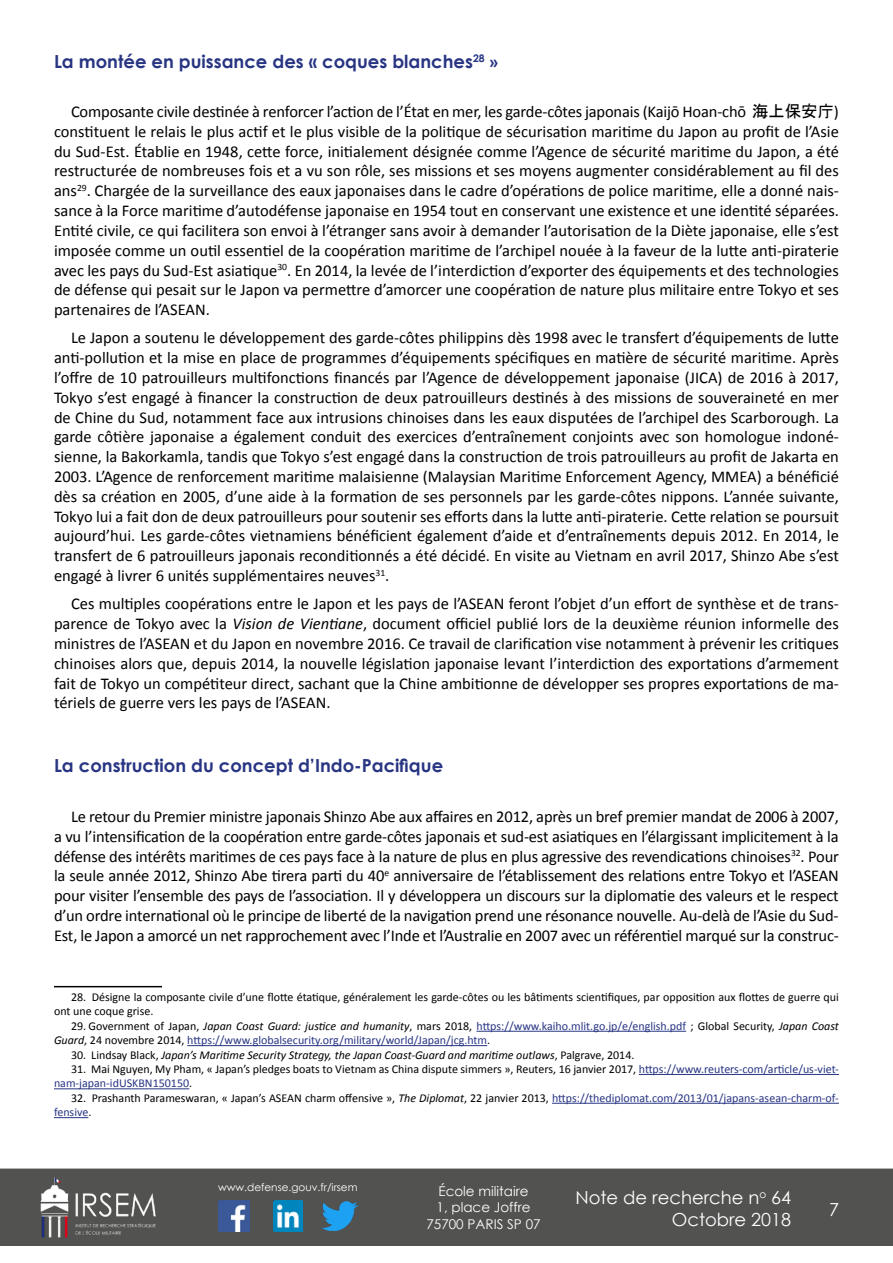
<style>
.page{position:relative;width:893px;height:1263px;background:#fff}
.page>*{position:absolute;margin:0;border:0;box-sizing:border-box;transform-origin:0 0}
.t1{font:700 18px "Century Gothic";color:#283583}
.t2{font:18px/21.6px "Century Gothic";color:#fff;text-align:right}
.t3{font:16.5px/19.8px "Calibri";color:#000;text-align:justify}
.t4{font:13.5px/16.2px "Century Gothic";color:#fff;text-align:center}
.t5{font:12px/14.4px "Calibri";color:#000}
.t6{font:12px/14.4px "Calibri";color:#283583}
.t7{font:italic 12px "Calibri";color:#000}
.t8{font:10.5px "Century Gothic";color:#fff}
.s1{font-family:"Calibri"}
.s2{font-family:"MS Gothic"}
.s3{font-style:italic}
.s4{color:#000}
.s5{font-style:italic;color:#000}
.s6{font-style:normal}
.s7{color:#283583}
</style>
<div class="page">
<div style="left:0;top:1168px;width:893px;height:78px;background:#525251;border:2px solid #525251"></div>
<img style="left:39px;top:1169px;width:117px;height:76px">
<img style="left:322px;top:1201px;width:36px;height:30px">
<img style="left:218px;top:1200px;width:31px;height:32px">
<img style="left:274px;top:1200px;width:28px;height:32px">
<hr style="left:54px;top:986px;width:108px;height:1px;background:#000">
<hr style="left:476px;top:1031px;width:210px;height:1px;background:#283583">
<hr style="left:187px;top:1045px;width:300px;height:1px;background:#283583">
<hr style="left:639px;top:1074px;width:200px;height:1px;background:#283583">
<hr style="left:54px;top:1088px;width:135px;height:1px;background:#283583">
<hr style="left:552px;top:1103px;width:287px;height:1px;background:#283583">
<hr style="left:54px;top:1117px;width:34px;height:1px;background:#283583">
<p class="t1" style="left:54px;top:47px;width:446px">La montée en puissance des « coques blanches<sup>28</sup> <span class="s1">»</span></p>
<p class="t3" style="left:54px;top:102px;width:786px;text-indent:17px">Composante civile destinée à renforcer l’action de l’État en mer, les garde-côtes japonais (Kaijō Hoan-chō <span class="s2">海上保安庁</span>) constituent le relais le plus actif et le plus visible de la politique de sécurisation maritime du Japon au profit de l’Asie du Sud-Est. Établie en 1948, cette force, initialement désignée comme l’Agence de sécurité maritime du Japon, a été restructurée de nombreuses fois et a vu son rôle, ses missions et ses moyens augmenter considérablement au fil des ans<sup>29</sup>. Chargée de la surveillance des eaux japonaises dans le cadre d’opérations de police maritime, elle a donné nais&shy;sance à la Force maritime d’autodéfense japonaise en 1954 tout en conservant une existence et une identité séparées.<br>Entité civile, ce qui facilitera son envoi à l’étranger sans avoir à demander l’autorisation de la Diète japonaise, elle s’est imposée comme un outil essentiel de la coopération maritime de l’archipel nouée à la faveur de la lutte anti-piraterie avec les pays du Sud-Est asiatique<sup>30</sup>. En 2014, la levée de l’interdiction d’exporter des équipements et des technologies de défense qui pesait sur le Japon va permettre d’amorcer une coopération de nature plus militaire entre Tokyo et ses partenaires de l’ASEAN.</p>
<p class="t3" style="left:54px;top:328px;width:786px;text-indent:17px">Le Japon a soutenu le développement des garde-côtes philippins dès 1998 avec le transfert d’équipements de lutte anti-pollution et la mise en place de programmes d’équipements spécifiques en matière de sécurité maritime. Après l’offre de 10 patrouilleurs multifonctions financés par l’Agence de développement japonaise (JICA) de 2016 à 2017, Tokyo s’est engagé à financer la construction de deux patrouilleurs destinés à des missions de souveraineté en mer de Chine du Sud, notamment face aux intrusions chinoises dans les eaux disputées de l’archipel des Scarborough. La garde côtière japonaise a également conduit des exercices d’entraînement conjoints avec son homologue indoné&shy;sienne, la Bakorkamla, tandis que Tokyo s’est engagé dans la construction de trois patrouilleurs au profit de Jakarta en 2003. L’Agence de renforcement maritime malaisienne (Malaysian Maritime Enforcement Agency, MMEA) a bénéficié dès sa création en 2005, d’une aide à la formation de ses personnels par les garde-côtes nippons. L’année suivante, Tokyo lui a fait don de deux patrouilleurs pour soutenir ses efforts dans la lutte anti-piraterie. Cette relation se poursuit aujourd’hui. Les garde-côtes vietnamiens bénéficient également d’aide et d’entraînements depuis 2012. En 2014, le transfert de 6 patrouilleurs japonais reconditionnés a été décidé. En visite au Vietnam en avril 2017, Shinzo Abe s’est engagé à livrer 6 unités supplémentaires neuves<sup>31</sup>.</p>
<p class="t3" style="left:54px;top:594px;width:786px;text-indent:17px">Ces multiples coopérations entre le Japon et les pays de l’ASEAN feront l’objet d’un effort de synthèse et de trans&shy;parence de Tokyo avec la <span class="s3">Vision de Vientiane</span>, document officiel publié lors de la deuxième réunion informelle des ministres de l’ASEAN et du Japon en novembre 2016. Ce travail de clarification vise notamment à prévenir les critiques chinoises alors que, depuis 2014, la nouvelle législation japonaise levant l’interdiction des exportations d’armement fait de Tokyo un compétiteur direct, sachant que la Chine ambitionne de développer ses propres exportations de ma&shy;tériels de guerre vers les pays de l’ASEAN.</p>
<p class="t1" style="left:54px;top:752px;width:391px">La construction du concept d’Indo-Pacifique</p>
<p class="t3" style="left:54px;top:807px;width:786px;text-indent:17px">Le retour du Premier ministre japonais Shinzo Abe aux affaires en 2012, après un bref premier mandat de 2006 à 2007, a vu l’intensification de la coopération entre garde-côtes japonais et sud-est asiatiques en l’élargissant implicitement à la défense des intérêts maritimes de ces pays face à la nature de plus en plus agressive des revendications chinoises<sup>32</sup>. Pour la seule année 2012, Shinzo Abe tirera parti du 40<sup>e</sup> anniversaire de l’établissement des relations entre Tokyo et l’ASEAN pour visiter l’ensemble des pays de l’association. Il y développera un discours sur la diplomatie des valeurs et le respect d’un ordre international où le principe de liberté de la navigation prend une résonance nouvelle. Au-delà de l’Asie du Sud-Est, le Japon a amorcé un net rapprochement avec l’Inde et l’Australie en 2007 avec un référentiel marqué sur la construc-</p>
<p class="t5" style="left:54px;top:990px;width:786px;text-indent:17px">28. Désigne la composante civile d’une flotte étatique, généralement les garde-côtes ou les bâtiments scientifiques, par opposition aux flottes de guerre qui ont une coque grise.</p>
<p class="t6" style="left:54px;top:1019px;width:786px;text-indent:17px"><span class="s4">29. Government of Japan,</span> <span class="s5">Japan Coast Guard: justice and humanity</span><span class="s4">, mars 2018,</span> https://www.kaiho.mlit.go.jp/e/english.pdf <span class="s4">; Global Security,</span> <span class="s5">Japan Coast<br>Guard</span><span class="s4">, 24 novembre 2014,</span> https://www.globalsecurity.org/military/world/Japan/jcg.htm<span class="s4">.</span></p>
<p class="t7" style="left:71px;top:1046px;width:565px"><span class="s6">30. Lindsay Black,</span> Japan’s Maritime Security Strategy, the Japan Coast-Guard and maritime outlaws<span class="s6">, Palgrave, 2014.</span></p>
<p class="t5" style="left:54px;top:1062px;width:786px;text-indent:17px">31. Mai Nguyen, My Pham, « Japan’s pledges boats to Vietnam as China dispute simmers », Reuters, 16 janvier 2017, <span class="s7">https://www.reuters-com/article/us-viet&shy;nam-japan-idUSKBN150150</span>.</p>
<p class="t5" style="left:54px;top:1091px;width:786px;text-indent:17px">32. Prashanth Parameswaran, « Japan’s ASEAN charm offensive », <span class="s3">The Diplomat</span>, 22 janvier 2013, <span class="s7">https://thediplomat.com/2013/01/japans-asean-charm-of&shy;fensive</span>.</p>
<p class="t8" style="left:218px;top:1179px;width:141px">www.defense.gouv.fr/irsem</p>
<p class="t4" style="left:426px;top:1183px;width:116px">École militaire<br>1, place Joffre<br>75700 PARIS SP 07</p>
<p class="t2" style="left:575px;top:1186px;width:217px">Note de recherche n<sup>o</sup> 64<br>Octobre 2018</p>
<p class="t2" style="left:829px;top:1198px;width:11px">7</p>
</div>
